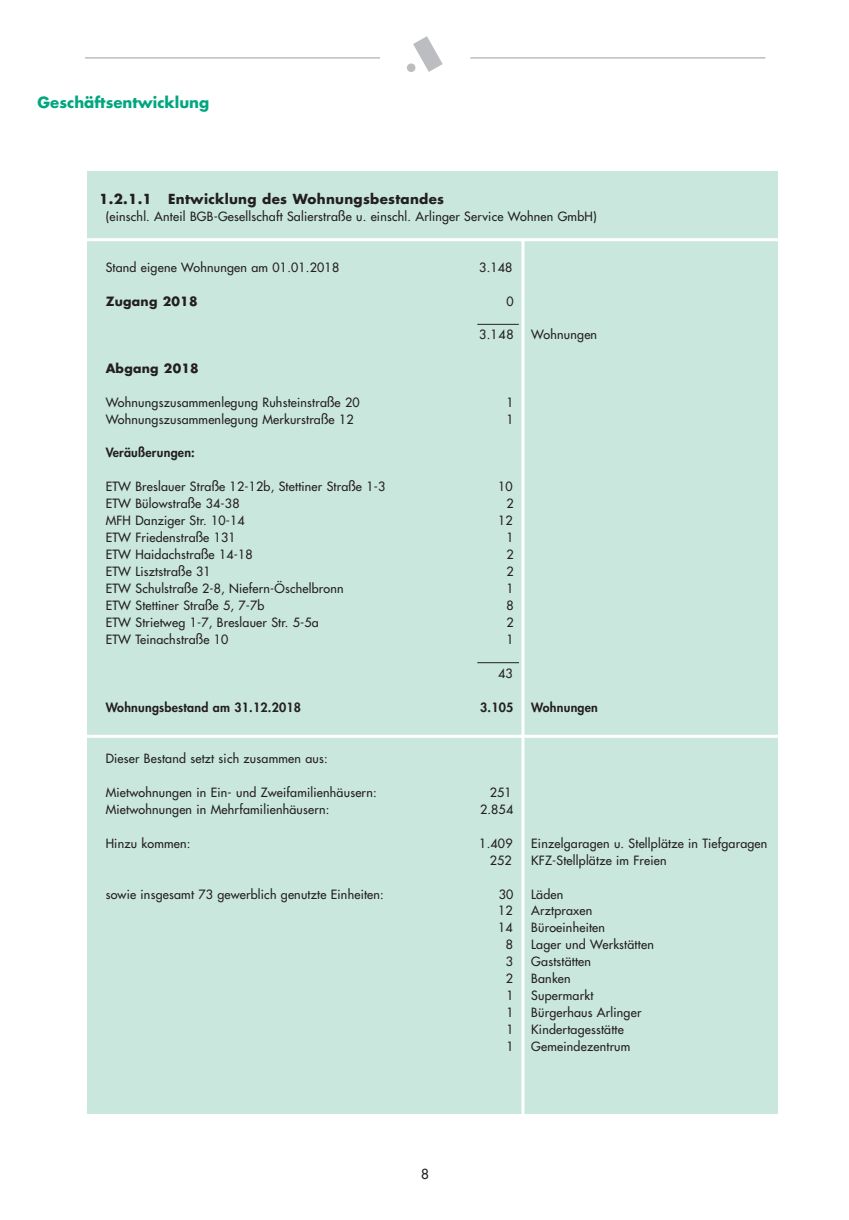
<style>
.page{position:relative;width:849px;height:1220px;background:#fff}
.page>*{position:absolute;margin:0;border:0;box-sizing:border-box;transform-origin:0 0}
.t1{font:700 15px "Futura";color:#00a77e}
.t2{font:700 13.5px "Futura";letter-spacing:.02em;color:#231f20}
.t3{font:13.5px "Futura";color:#231f20}
.t4{font:12.45px "Futura";letter-spacing:.015em;color:#231f20}
.t5{font:800 12.45px "Futura";letter-spacing:.015em;color:#231f20}
.t6{font:700 12.45px "Futura";letter-spacing:.02em;color:#231f20}
</style>
<div class="page">
<svg style="left:413px;top:36px;width:30px;height:36px"></svg>
<div style="left:407px;top:63px;width:8px;height:9px;background:#bcbdc0;border-radius:50%"></div>
<hr style="left:85px;top:57px;width:295px;height:2px;background:#bcbdc0">
<hr style="left:470px;top:57px;width:295px;height:2px;background:#bcbdc0">
<div style="left:87px;top:171px;width:691px;height:943px;background:#cae7de"></div>
<hr style="left:521px;top:239px;width:3px;height:896px;background:#fff">
<hr style="left:477px;top:324px;width:42px;height:1px;background:#231f20">
<hr style="left:477px;top:662px;width:42px;height:1px;background:#231f20">
<hr style="left:77px;top:238px;width:720px;height:3px;background:#fff">
<hr style="left:73px;top:734px;width:732px;height:3px;background:#fff">
<p class="t1" style="left:38px;top:95px;width:173px">Geschäftsentwicklung</p>
<p class="t2" style="left:99px;top:193px;width:346px">1.2.1.1 Entwicklung des Wohnungsbestandes</p>
<p class="t4" style="left:106px;top:210px;width:493px">(einschl. Anteil BGB-Gesellschaft Salierstraße u. einschl. Arlinger Service Wohnen GmbH)</p>
<p class="t4" style="left:106px;top:261px;width:235px">Stand eigene Wohnungen am 01.01.2018</p>
<p class="t4" style="left:479px;top:261px;width:35px">3.148</p>
<p class="t6" style="left:106px;top:295px;width:93px">Zugang 2018</p>
<p class="t4" style="left:507px;top:295px;width:9px">0</p>
<p class="t4" style="left:479px;top:329px;width:36px">3.148</p>
<p class="t4" style="left:531px;top:329px;width:67px">Wohnungen</p>
<p class="t6" style="left:106px;top:362px;width:95px">Abgang 2018</p>
<p class="t4" style="left:106px;top:396px;width:256px">Wohnungszusammenlegung Ruhsteinstraße 20</p>
<p class="t4" style="left:506px;top:396px;width:9px">1</p>
<p class="t4" style="left:106px;top:413px;width:249px">Wohnungszusammenlegung Merkurstraße 12</p>
<p class="t4" style="left:506px;top:413px;width:9px">1</p>
<p class="t5" style="left:106px;top:447px;width:91px">Veräußerungen:</p>
<p class="t4" style="left:106px;top:480px;width:281px">ETW Breslauer Straße 12-12b, Stettiner Straße 1-3</p>
<p class="t4" style="left:498px;top:480px;width:16px">10</p>
<p class="t4" style="left:106px;top:497px;width:135px">ETW Bülowstraße 34-38</p>
<p class="t4" style="left:506px;top:497px;width:9px">2</p>
<p class="t4" style="left:106px;top:514px;width:141px">MFH Danziger Str. 10-14</p>
<p class="t4" style="left:498px;top:514px;width:16px">12</p>
<p class="t4" style="left:106px;top:531px;width:132px">ETW Friedenstraße 131</p>
<p class="t4" style="left:506px;top:531px;width:9px">1</p>
<p class="t4" style="left:106px;top:548px;width:149px">ETW Haidachstraße 14-18</p>
<p class="t4" style="left:506px;top:548px;width:9px">2</p>
<p class="t4" style="left:106px;top:565px;width:107px">ETW Lisztstraße 31</p>
<p class="t4" style="left:506px;top:565px;width:9px">2</p>
<p class="t4" style="left:106px;top:582px;width:240px">ETW Schulstraße 2-8, Niefern-Öschelbronn</p>
<p class="t4" style="left:506px;top:582px;width:9px">1</p>
<p class="t4" style="left:106px;top:599px;width:160px">ETW Stettiner Straße 5, 7-7b</p>
<p class="t4" style="left:506px;top:599px;width:9px">8</p>
<p class="t4" style="left:106px;top:616px;width:215px">ETW Strietweg 1-7, Breslauer Str. 5-5a</p>
<p class="t4" style="left:506px;top:616px;width:9px">2</p>
<p class="t4" style="left:106px;top:633px;width:124px">ETW Teinachstraße 10</p>
<p class="t4" style="left:506px;top:633px;width:9px">1</p>
<p class="t4" style="left:498px;top:667px;width:16px">43</p>
<p class="t5" style="left:106px;top:701px;width:197px">Wohnungsbestand am 31.12.2018</p>
<p class="t5" style="left:480px;top:701px;width:35px">3.105</p>
<p class="t5" style="left:531px;top:701px;width:68px">Wohnungen</p>
<p class="t4" style="left:106px;top:752px;width:224px">Dieser Bestand setzt sich zusammen aus:</p>
<p class="t4" style="left:106px;top:786px;width:272px">Mietwohnungen in Ein- und Zweifamilienhäusern:</p>
<p class="t4" style="left:490px;top:786px;width:24px">251</p>
<p class="t4" style="left:106px;top:802px;width:225px">Mietwohnungen in Mehrfamilienhäusern:</p>
<p class="t4" style="left:480px;top:802px;width:35px">2.854</p>
<p class="t4" style="left:106px;top:836px;width:86px">Hinzu kommen:</p>
<p class="t4" style="left:479px;top:836px;width:35px">1.409</p>
<p class="t4" style="left:531px;top:836px;width:238px">Einzelgaragen u. Stellplätze in Tiefgaragen</p>
<p class="t4" style="left:490px;top:853px;width:24px">252</p>
<p class="t4" style="left:531px;top:853px;width:137px">KFZ-Stellplätze im Freien</p>
<p class="t4" style="left:106px;top:887px;width:280px">sowie insgesamt 73 gewerblich genutzte Einheiten:</p>
<p class="t4" style="left:499px;top:887px;width:16px">30</p>
<p class="t4" style="left:531px;top:887px;width:34px">Läden</p>
<p class="t4" style="left:498px;top:904px;width:16px">12</p>
<p class="t4" style="left:531px;top:904px;width:63px">Arztpraxen</p>
<p class="t4" style="left:498px;top:921px;width:16px">14</p>
<p class="t4" style="left:531px;top:921px;width:75px">Büroeinheiten</p>
<p class="t4" style="left:506px;top:938px;width:9px">8</p>
<p class="t4" style="left:531px;top:938px;width:124px">Lager und Werkstätten</p>
<p class="t4" style="left:506px;top:955px;width:9px">3</p>
<p class="t4" style="left:531px;top:955px;width:61px">Gaststätten</p>
<p class="t4" style="left:506px;top:972px;width:9px">2</p>
<p class="t4" style="left:531px;top:972px;width:41px">Banken</p>
<p class="t4" style="left:506px;top:989px;width:9px">1</p>
<p class="t4" style="left:531px;top:989px;width:64px">Supermarkt</p>
<p class="t4" style="left:506px;top:1006px;width:9px">1</p>
<p class="t4" style="left:531px;top:1006px;width:112px">Bürgerhaus Arlinger</p>
<p class="t4" style="left:506px;top:1023px;width:9px">1</p>
<p class="t4" style="left:531px;top:1023px;width:94px">Kindertagesstätte</p>
<p class="t4" style="left:506px;top:1040px;width:9px">1</p>
<p class="t4" style="left:531px;top:1040px;width:101px">Gemeindezentrum</p>
<p class="t3" style="left:421px;top:1167px;width:9px">8</p>
</div>
